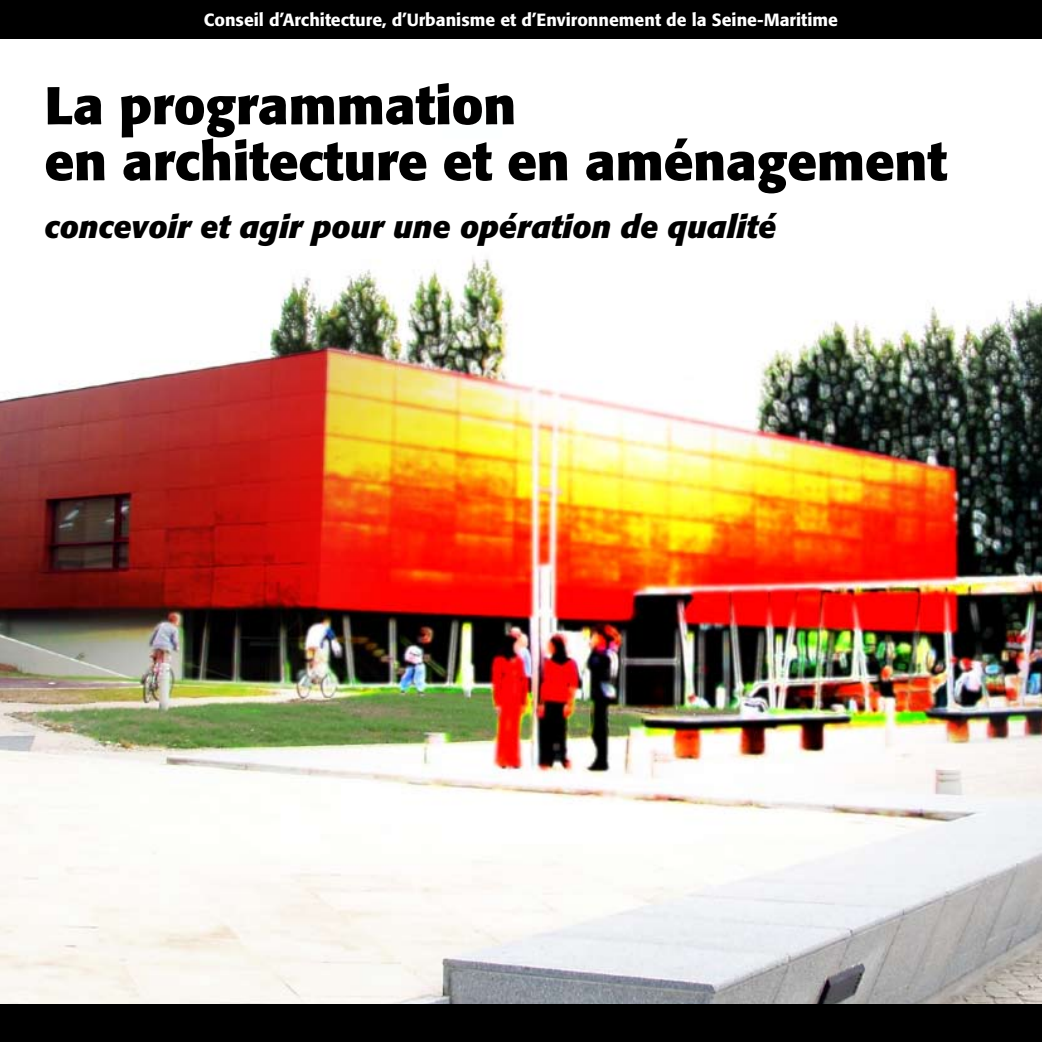
<style>
.page{position:relative;width:1042px;height:1042px;background:#fff}
.page>*{position:absolute;margin:0;border:0;box-sizing:border-box;transform-origin:0 0}
.t1{font:700 52.5px/56px "Formata";color:#000}
.t2{font:italic 700 31.5px "Formata";color:#000}
.t3{font:500 17.5px "Formata";color:#fff}
</style>
<div class="page">
<img style="left:0;top:258px;width:1042px;height:746px">
<div style="left:0;top:0;width:1042px;height:39px;background:#000"></div>
<div style="left:0;top:1004px;width:1042px;height:38px;background:#000"></div>
<p class="t3" style="left:204px;top:9px;width:635px">Conseil d’Architecture, d’Urbanisme et d’Environnement de la Seine-Maritime</p>
<h1 class="t1" style="left:45px;top:77px;width:904px">La programmation<br>en architecture et en aménagement</h1>
<h2 class="t2" style="left:45px;top:208px;width:733px">concevoir et agir pour une opération de qualité</h2>
</div>
